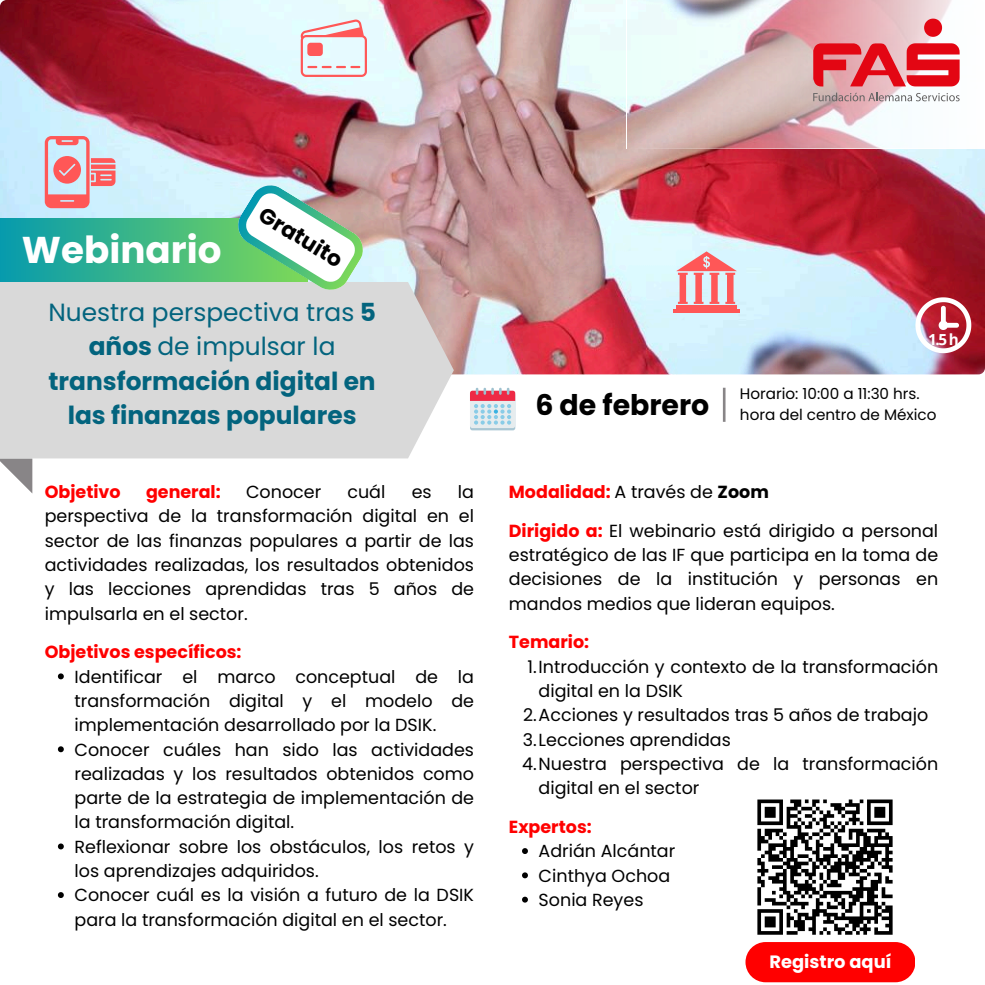
<style>
.page{position:relative;width:985px;height:985px;background:#fff}
.page>*{position:absolute;margin:0;border:0;box-sizing:border-box;transform-origin:0 0}
.t1{font:700 37.27px "Poppins";color:#fff}
.t2{font:700 28.44px "Poppins";color:#000}
.t3{font:700 24.85px/34.5px "Poppins";color:#03647e;text-align:center}
.t4{font:700 21.88px "Poppins";color:#000}
.t5{font:700 17.85px "Poppins";color:#fff}
.t6{font:17.5px/24.3px "Poppins";color:#000;text-align:justify}
.t7{font:700 17.5px "Poppins";color:#f00}
.t8{font:15.22px/20.9px "Poppins";color:#000}
.t9{font:700 15.22px "Open Sans";color:#fff}
.s1{font-weight:400}
.s2{font-weight:400;color:#000}
.s3{color:#000}
.s4{font-weight:700;color:#f00}
</style>
<div class="page">
<img style="left:0;top:0;width:984px;height:374px;border-radius:7px">
<svg style="left:626px;top:0;width:358px;height:149px"></svg>
<svg style="left:0;top:218px;width:237px;height:64px;background:#33b28c"></svg>
<div style="left:470px;top:393px;width:45px;height:37px;background:#aac7d4;border-radius:2px"></div>
<div style="left:470px;top:390px;width:45px;height:38px;background:#e6ecee;border-radius:2px"></div>
<svg style="left:470px;top:388px;width:45px;height:36px"></svg>
<svg style="left:0;top:458px;width:32px;height:35px"></svg>
<div style="left:0;top:282px;width:453px;height:176px;background:#d9d9d9"></div>
<svg style="left:237px;top:185px;width:126px;height:105px"></svg>
<svg style="left:915px;top:297px;width:56px;height:56px"></svg>
<svg style="left:522px;top:848px;width:6px;height:5px"></svg>
<svg style="left:522px;top:872px;width:6px;height:6px"></svg>
<svg style="left:522px;top:896px;width:6px;height:6px"></svg>
<hr style="left:722px;top:387px;width:3px;height:35px;background:#888587">
<svg style="left:757px;top:799px;width:136px;height:136px"></svg>
<div style="left:745px;top:941px;width:170px;height:41px;background:#f00;border-radius:20px"></div>
<svg style="left:58px;top:673px;width:6px;height:6px"></svg>
<svg style="left:58px;top:746px;width:6px;height:6px"></svg>
<svg style="left:58px;top:843px;width:6px;height:6px"></svg>
<svg style="left:58px;top:892px;width:6px;height:5px"></svg>
<svg style="left:301px;top:20px;width:66px;height:57px;background:#ecced1"></svg>
<svg style="left:45px;top:136px;width:70px;height:72px;background:#e2abb3"></svg>
<hr style="left:673px;top:309px;width:66px;height:3px;background:#ff5757">
<hr style="left:676px;top:305px;width:60px;height:3px;background:#ff5757">
<svg style="left:676px;top:251px;width:60px;height:53px;background:#e9aeb3"></svg>
<svg style="left:813px;top:93px;width:146px;height:8px"></svg>
<svg style="left:813px;top:19px;width:146px;height:67px;background:#e6717a"></svg>
<p class="t1" style="left:22px;top:223px;width:201px">Webinario</p>
<p class="t4" style="left:269px;top:199px;width:95px;rotate:32deg">Gratuito</p>
<h6 class="t3" style="left:48px;top:294px;width:329px"><span class="s1">Nuestra perspectiva tras</span> 5 años <span class="s1">de impulsar la </span>transformación digital en las finanzas populares</h6>
<p class="t7" style="left:45px;top:479px;width:77px">Objetivo</p>
<p class="t7" style="left:146px;top:479px;width:76px">general:</p>
<p class="t6" style="left:246px;top:480px;width:77px">Conocer</p>
<p class="t6" style="left:347px;top:480px;width:39px">cuál</p>
<p class="t6" style="left:411px;top:480px;width:21px">es</p>
<p class="t6" style="left:45px;top:480px;width:431px;text-indent:413px">la perspectiva de la transformación digital en el sector de las finanzas populares a partir de las actividades realizadas, los resultados obtenidos y las lecciones aprendidas tras 5 años de impulsarla en el sector.</p>
<p class="t7" style="left:45px;top:640px;width:198px">Objetivos específicos:</p>
<p class="t6" style="left:74px;top:664px;width:401px">Identificar el marco conceptual de la transformación digital y el modelo de implementación desarrollado por la DSIK.</p>
<p class="t6" style="left:74px;top:737px;width:401px">Conocer cuáles han sido las actividades realizadas y los resultados obtenidos como parte de la estrategia de implementación de la transformación digital.</p>
<h6 class="t6" style="left:74px;top:834px;width:401px">Reflexionar sobre los obstáculos, los retos y los aprendizajes adquiridos.</h6>
<h6 class="t6" style="left:74px;top:882px;width:401px">Conocer cuál es la visión a futuro de la DSIK para la transformación digital en el sector.</h6>
<p class="t2" style="left:535px;top:385px;width:175px">6 de febrero</p>
<h4 class="t9" style="left:927px;top:328px;width:32px">1.5 h</h4>
<h5 class="t8" style="left:740px;top:383px;width:198px">Horario: 10:00 a 11:30 hrs. hora del centro de México</h5>
<h1 class="t7" style="left:509px;top:479px;width:261px">Modalidad: <span class="s2">A través de</span> <span class="s3">Zoom</span></h1>
<p class="t6" style="left:509px;top:518px;width:431px"><span class="s4">Dirigido a:</span> El webinario está dirigido a personal estratégico de las IF que participa en la toma de decisiones de la institución y personas en mandos medios que lideran equipos.</p>
<p class="t7" style="left:509px;top:630px;width:82px">Temario:</p>
<p class="t6" style="left:538px;top:654px;width:401px;text-indent:-11px">1.Introducción y contexto de la transformación digital en la DSIK</p>
<p class="t6" style="left:523px;top:703px;width:406px">2.Acciones y resultados tras 5 años de trabajo</p>
<p class="t6" style="left:523px;top:727px;width:209px">3.Lecciones aprendidas</p>
<p class="t6" style="left:538px;top:751px;width:401px;text-indent:-16px">4.Nuestra perspectiva de la transformación digital en el sector</p>
<h3 class="t7" style="left:509px;top:814px;width:84px">Expertos:</h3>
<p class="t6" style="left:538px;top:838px;width:138px">Adrián Alcántar</p>
<p class="t6" style="left:538px;top:863px;width:133px">Cinthya Ochoa</p>
<h2 class="t6" style="left:538px;top:887px;width:106px">Sonia Reyes</h2>
<p class="t5" style="left:769px;top:949px;width:123px">Registro aquí</p>
</div>
